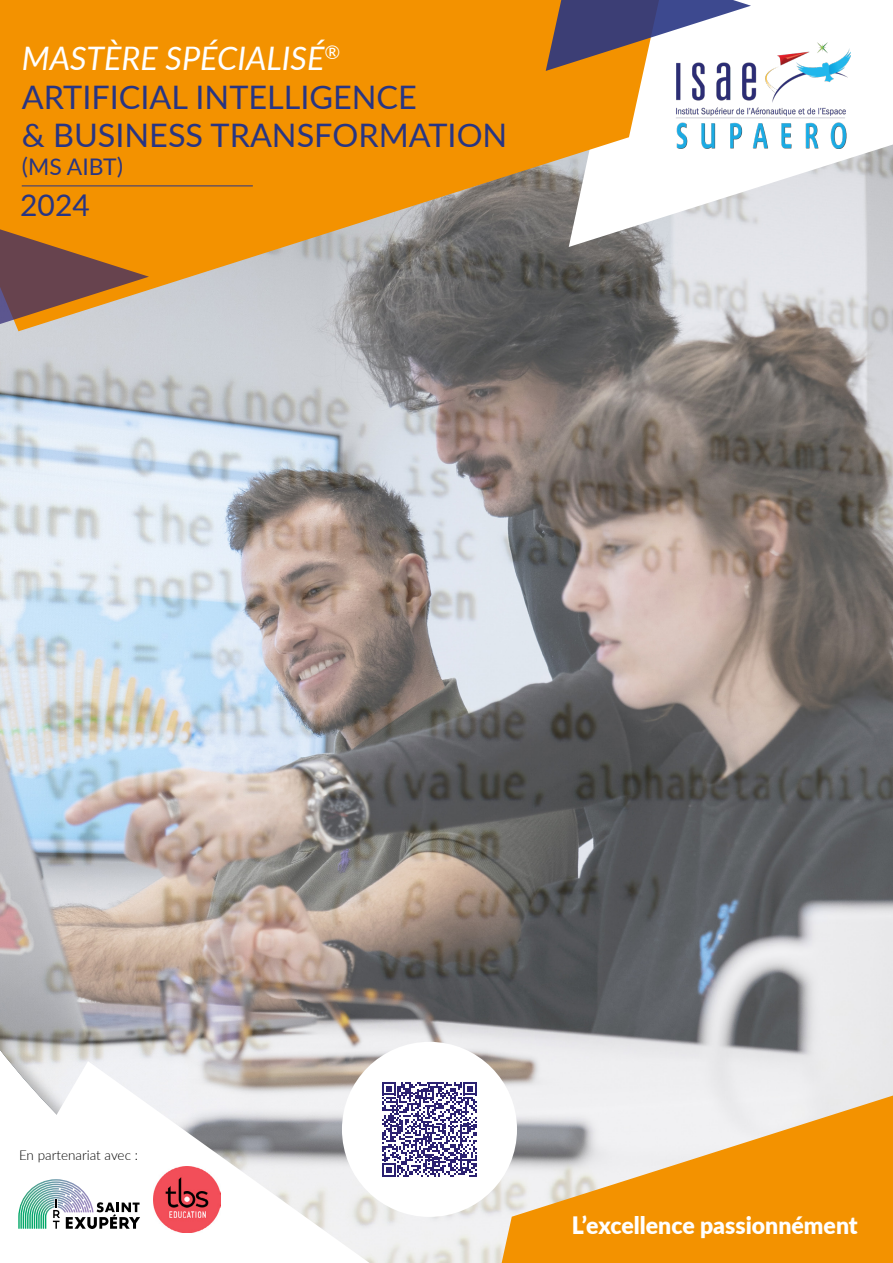
<style>
.page{position:relative;width:893px;height:1263px;background:#fff}
.page>*{position:absolute;margin:0;border:0;box-sizing:border-box;transform-origin:0 0}
.t1{font:32.4px/38.8px "Lato";color:#283583}
.t2{font:30px "Lato";color:#283583}
.t3{font:900 24px "Lato";color:#fff;scale:.96 1}
.t4{font:22.95px "Lato";color:#283583}
.t5{font:300 13.5px "Lato";color:#000}
.s1{font-style:italic;color:#fff}
</style>
<div class="page">
<div style="left:0;top:0;width:893px;height:1263px;background:#4a4a49;opacity:.35"></div>
<svg style="left:659px;top:0;width:234px;height:247px"></svg>
<svg style="left:0;top:0;width:659px;height:331px;fill:#f39200"></svg>
<svg style="left:546px;top:0;width:205px;height:71px"></svg>
<svg style="left:0;top:194px;width:149px;height:178px"></svg>
<svg style="left:0;top:1061px;width:370px;height:202px"></svg>
<svg style="left:502px;top:1095px;width:391px;height:168px;fill:#f39200"></svg>
<div style="left:342px;top:1042px;width:175px;height:175px;background:#fff;border-radius:50%"></div>
<hr style="left:22px;top:186px;width:231px;height:1px;background:#283583">
<svg style="left:94px;top:1202px;width:46px;height:27px"></svg>
<img style="left:18px;top:1179px;width:76px;height:50px">
<img style="left:154px;top:1166px;width:66px;height:67px">
<svg style="left:382px;top:1082px;width:95px;height:95px"></svg>
<img style="left:676px;top:43px;width:174px;height:105px">
<p class="t1" style="left:22px;top:37px;width:487px"><span class="s1">MASTÈRE SPÉCIALISÉ</span><sup>®<br></sup>ARTIFICIAL INTELLIGENCE<br>&amp; BUSINESS TRANSFORMATION</p>
<p class="t4" style="left:22px;top:150px;width:103px">(MS AIBT)</p>
<p class="t2" style="left:20px;top:184px;width:71px">2024</p>
<p class="t5" style="left:19px;top:1146px;width:120px">En partenariat avec :</p>
<p class="t3" style="left:572px;top:1207px;width:299px">L’excellence passionnément</p>
</div>
